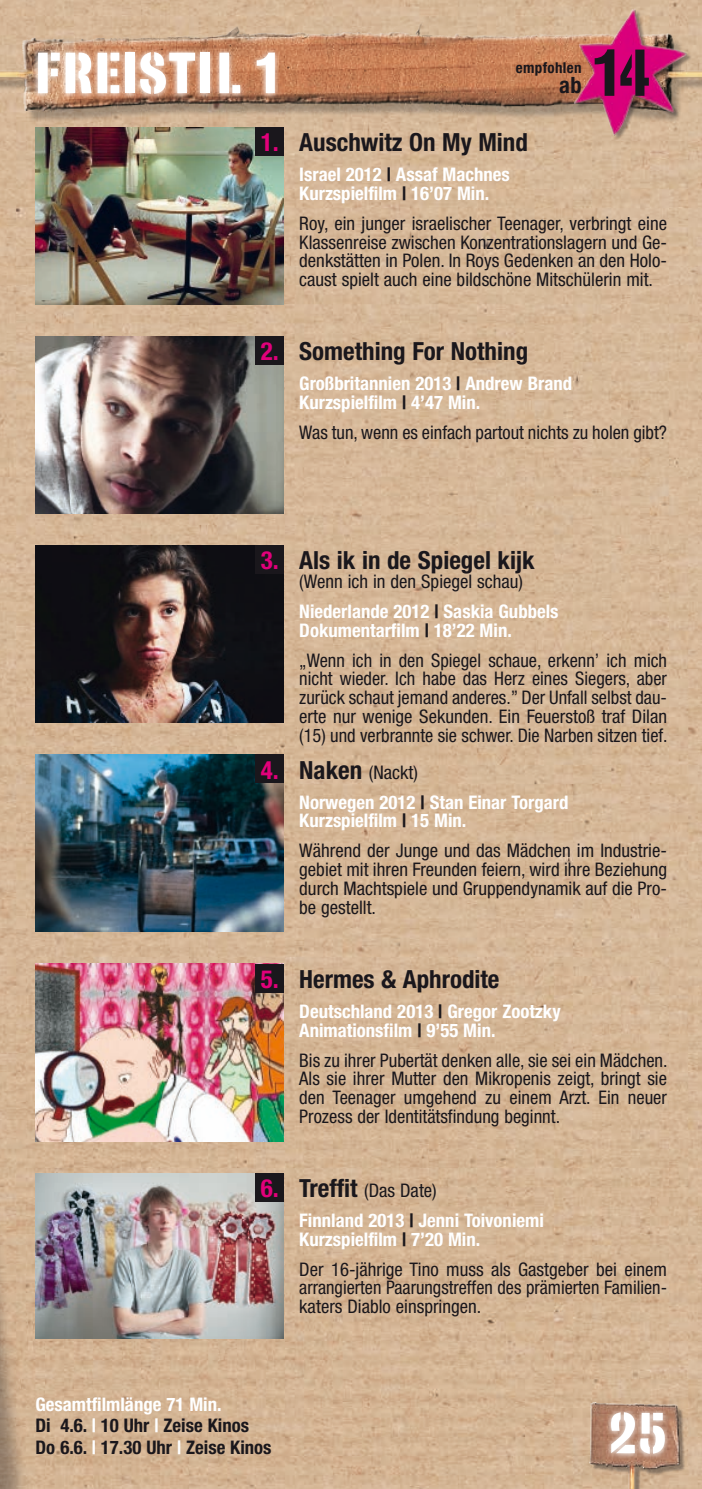
<style>
.page{position:relative;width:702px;height:1489px;background:#fff}
.page>*{position:absolute;margin:0;border:0;box-sizing:border-box;transform-origin:0 0}
.t1{font:700 63px "Stencil Sans";color:#1a171c;scale:.95 1}
.t2{font:700 55px "Stencil Sans";color:#fff}
.t3{font:700 condensed 25px "Helvetica Neue";color:#1a171c}
.t4{font:700 condensed 25px "Helvetica Neue";color:#e2007a}
.t5{font:700 condensed 22.5px "Helvetica Neue";color:#1a171c}
.t6{font:condensed 18.75px/18.8px "Helvetica Neue";color:#1a171c;text-align:justify}
.t7{font:700 condensed 18.75px/18.8px "Helvetica Neue";color:#fff}
.t8{font:700 condensed 18.75px/21.2px "Helvetica Neue";color:#1a171c}
.t9{font:700 condensed 15px "Helvetica Neue";letter-spacing:.025em;color:#1a171c}
.s1{color:#1a171c}
.s2{font-weight:400;color:#1a171c}
.s3{font-weight:700;color:#fff}
.s4{font-weight:700}
.s5{font-size:25px;color:#1a171c}
.s6{color:#fff}
</style>
<div class="page">
<img style="left:0;top:0;width:702px;height:1488px">
<div style="left:0;top:648px;width:31px;height:840px;background:#1a171c;opacity:.35"></div>
<img style="left:0;top:852px;width:1px;height:636px">
<img style="left:589px;top:1402px;width:113px;height:86px">
<img style="left:0;top:7px;width:555px;height:135px">
<svg style="left:605px;top:1406px;width:65px;height:53px;background:#cbac9c"></svg>
<svg style="left:33px;top:47px;width:248px;height:53px;background:#d5ac95"></svg>
<img style="left:35px;top:127px;width:248px;height:177px">
<img style="left:35px;top:336px;width:248px;height:177px">
<img style="left:35px;top:545px;width:248px;height:177px">
<img style="left:35px;top:754px;width:248px;height:177px">
<img style="left:35px;top:963px;width:248px;height:178px">
<img style="left:35px;top:1172px;width:248px;height:166px">
<div style="left:255px;top:127px;width:28px;height:28px;background:#1a171c"></div>
<div style="left:255px;top:336px;width:28px;height:29px;background:#1a171c"></div>
<div style="left:255px;top:545px;width:28px;height:29px;background:#1a171c"></div>
<div style="left:255px;top:754px;width:28px;height:29px;background:#1a171c"></div>
<div style="left:255px;top:963px;width:28px;height:29px;background:#1a171c"></div>
<div style="left:255px;top:1172px;width:28px;height:29px;background:#1a171c"></div>
<img style="left:555px;top:0;width:147px;height:145px">
<h2 class="t2" style="left:35px;top:42px;width:250px">FREISTIL 1</h2>
<p class="t9" style="left:515px;top:59px;width:68px">empfohlen</p>
<p class="t5" style="left:559px;top:71px;width:24px">ab</p>
<h1 class="t1" style="left:592px;top:37px;width:62px">14</h1>
<h3 class="t4" style="left:261px;top:127px;width:20px">1.</h3>
<h3 class="t3" style="left:299px;top:127px;width:230px">Auschwitz On My Mind</h3>
<p class="t7" style="left:299px;top:165px;width:212px">Israel 2012 <span class="s1">|</span> Assaf Machnes<br>Kurzspielfilm <span class="s1">|</span> 16’07 Min.</p>
<p class="t6" style="left:299px;top:214px;width:369px">Roy, ein junger israelischer Teenager, verbringt eine Klassenreise zwischen Konzentrationslagern und Ge&shy;denkstätten in Polen. In Roys Gedenken an den Holo&shy;caust spielt auch eine bildschöne Mitschülerin mit.</p>
<h3 class="t4" style="left:261px;top:336px;width:20px">2.</h3>
<h3 class="t3" style="left:299px;top:336px;width:230px">Something For Nothing</h3>
<p class="t7" style="left:299px;top:374px;width:274px">Großbritannien 2013 <span class="s1">|</span> Andrew Brand<br>Kurzspielfilm <span class="s1">|</span> 4’47 Min.</p>
<p class="t6" style="left:299px;top:423px;width:369px">Was tun, wenn es einfach partout nichts zu holen gibt?</p>
<h3 class="t4" style="left:261px;top:545px;width:20px">3.</h3>
<h3 class="t4" style="left:261px;top:754px;width:20px">4.</h3>
<h3 class="t3" style="left:299px;top:545px;width:237px">Als ik in de Spiegel kijk</h3>
<p class="t7" style="left:299px;top:566px;width:261px;line-height:30px"><span class="s2">(Wenn ich in den Spiegel schau)<br></span>Niederlande 2012 <span class="s1">|</span> Saskia Gubbels</p>
<p class="t6" style="left:299px;top:615px;width:369px;line-height:30px"><span class="s3">Dokumentarfilm</span> <span class="s4">|</span> <span class="s3">18’22 Min.<br></span>„Wenn ich in den Spiegel schaue, erkenn’ ich mich</p>
<p class="t6" style="left:299px;top:669px;width:370px">nicht wieder. Ich habe das Herz eines Siegers, aber zurück schaut jemand anderes.” Der Unfall selbst dau&shy;erte nur wenige Sekunden. Ein Feuerstoß traf Dilan (15) und verbrannte sie schwer. Die Narben sitzen tief.</p>
<p class="t7" style="left:299px;top:756px;width:270px;line-height:30px"><span class="s5">Naken</span> <span class="s2">(Nackt)<br></span>Norwegen 2012 <span class="s1">|</span> Stan Einar Torgard</p>
<p class="t6" style="left:299px;top:805px;width:369px;line-height:30px"><span class="s3">Kurzspielfilm</span> <span class="s4">|</span> <span class="s3">15 Min.<br></span>Während der Junge und das Mädchen im Industrie-</p>
<p class="t6" style="left:299px;top:860px;width:369px">gebiet mit ihren Freunden feiern, wird ihre Beziehung durch Machtspiele und Gruppendynamik auf die Pro&shy;be gestellt.</p>
<h3 class="t4" style="left:261px;top:963px;width:20px">5.</h3>
<h3 class="t3" style="left:299px;top:963px;width:202px">Hermes &amp; Aphrodite</h3>
<p class="t7" style="left:299px;top:1001px;width:263px">Deutschland 2013 <span class="s1">|</span> Gregor Zootzky<br>Animationsfilm <span class="s1">|</span> 9’55 Min.</p>
<p class="t6" style="left:299px;top:1050px;width:370px">Bis zu ihrer Pubertät denken alle, sie sei ein Mädchen.<br>Als sie ihrer Mutter den Mikropenis zeigt, bringt sie den Teenager umgehend zu einem Arzt. Ein neuer Prozess der Identitätsfindung beginnt.</p>
<h3 class="t4" style="left:261px;top:1172px;width:20px">6.</h3>
<p class="t7" style="left:299px;top:1174px;width:246px;line-height:30px"><span class="s5">Treffit</span> <span class="s2">(Das Date)<br></span>Finnland 2013 <span class="s1">|</span> Jenni Toivoniemi</p>
<p class="t6" style="left:299px;top:1223px;width:369px;line-height:30px"><span class="s3">Kurzspielfilm</span> <span class="s4">|</span> <span class="s3">7’20 Min.<br></span>Der 16-jährige Tino muss als Gastgeber bei einem</p>
<p class="t6" style="left:299px;top:1278px;width:369px">arrangierten Paarungstreffen des prämierten Familien&shy;katers Diablo einspringen.</p>
<p class="t8" style="left:35px;top:1393px;width:238px"><span class="s6">Gesamtfilmlänge 71 Min.<br></span>Di 4.6. <span class="s6">|</span> 10 Uhr <span class="s6">|</span> Zeise Kinos<br>Do 6.6. <span class="s6">|</span> 17.30 Uhr <span class="s6">|</span> Zeise Kinos</p>
<h2 class="t2" style="left:608px;top:1402px;width:60px">25</h2>
</div>
